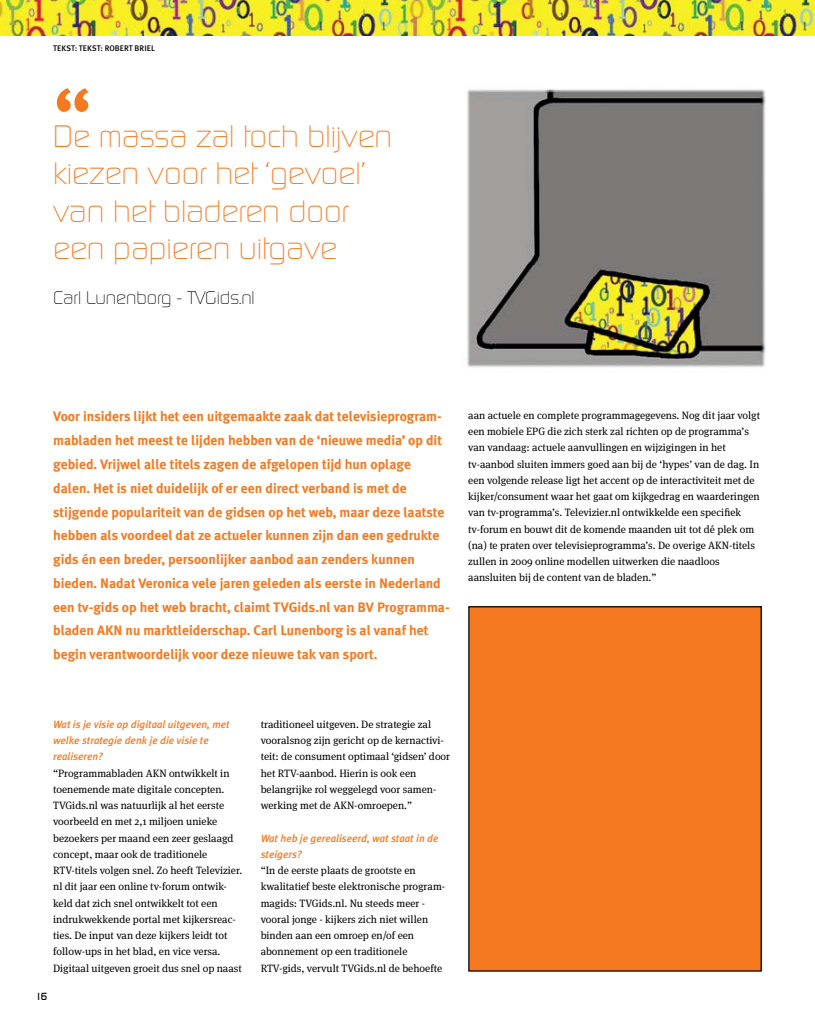
<style>
.page{position:relative;width:815px;height:1028px;background:#fff}
.page>*{position:absolute;margin:0;border:0;box-sizing:border-box;transform-origin:0 0}
.t1{font:500 82px "Meta Plus";color:#f47920}
.t2{font:300 30px/37.5px "Digital";color:#f47920}
.t3{font:300 17.5px "Digital";color:#000}
.t4{font:700 13.75px/23.8px "Meta Plus";color:#f47920}
.t5{font:10.62px/16.2px "Meta Serif";color:#000}
.t6{font:italic 500 10.62px/16.2px "Meta Plus";color:#f47920}
.t7{font:500 10px "Digital";color:#000}
.t8{font:500 8.12px "Meta Plus";color:#000}
</style>
<div class="page">
<img style="left:412px;top:35px;width:403px;height:333px">
<img style="left:0;top:0;width:815px;height:35px">
<div style="left:469px;top:607px;width:292px;height:364px;background:#f47920"></div>
<div style="left:468px;top:606px;width:294px;height:365px;border:1px solid #000"></div>
<p class="t8" style="left:53px;top:43px;width:58px">TEKST: TEKST: ROB</p>
<p class="t8" style="left:120px;top:43px;width:37px">ERT BRIEL</p>
<h1 class="t1" style="left:53px;top:71px;width:40px">“</h1>
<h2 class="t2" style="left:53px;top:118px;width:341px">De massa zal toch blijven kiezen voor het ‘gevoel’ van het bladeren door een papieren uitgave</h2>
<h3 class="t3" style="left:53px;top:288px;width:203px">Carl Lunenborg - TVGids.nl</h3>
<p class="t4" style="left:53px;top:405px;width:398px">Voor insiders lijkt het een uitgemaakte zaak dat televisieprogram&shy;mabladen het meest te lijden hebben van de ‘nieuwe media’ op dit gebied. Vrijwel alle titels zagen de afgelopen tijd hun oplage dalen. Het is niet duidelijk of er een direct verband is met de stijgende populariteit van de gidsen op het web, maar deze laatste hebben als voordeel dat ze actueler kunnen zijn dan een gedrukte gids én een breder, persoonlijker aanbod aan zenders kunnen bieden. Nadat Veronica vele jaren geleden als eerste in Nederland een tv-gids op het web bracht, claimt TVGids.nl van BV Programma&shy;bladen AKN nu marktleiderschap. Carl Lunenborg is al vanaf het begin verantwoordelijk voor deze nieuwe tak van sport.</p>
<p class="t5" style="left:468px;top:406px;width:293px">aan actuele en complete programmagegevens. Nog dit jaar volgt een mobiele EPG die zich sterk zal richten op de programma’s van vandaag: actuele aanvullingen en wijzigingen in het tv-aanbod sluiten immers goed aan bij de ‘hypes’ van de dag. In een volgende release ligt het accent op de interactiviteit met de kijker/consument waar het gaat om kijkgedrag en waarderingen van tv-programma’s. Televizier.nl ontwikkelde een specifiek tv-forum en bouwt dit de komende maanden uit tot dé plek om (na) te praten over televisieprogramma’s. De overige AKN-titels zullen in 2009 online modellen uitwerken die naadloos aansluiten bij de content van de bladen.”</p>
<p class="t6" style="left:53px;top:716px;width:178px">Wat is je visie op digitaal uitgeven, met welke strategie denk je die visie te realiseren?</p>
<p class="t5" style="left:53px;top:763px;width:191px">“Programmabladen AKN ontwikkelt in toenemende mate digitale concepten.<br>TVGids.nl was natuurlijk al het eerste voorbeeld en met 2,1 miljoen unieke bezoekers per maand een zeer geslaagd concept, maar ook de traditionele RTV-titels volgen snel. Zo heeft Televizier. nl dit jaar een online tv-forum ontwik&shy;keld dat zich snel ontwikkelt tot een indrukwekkende portal met kijkersreac&shy;ties. De input van deze kijkers leidt tot follow-ups in het blad, en vice versa.<br>Digitaal uitgeven groeit dus snel op naast</p>
<p class="t7" style="left:35px;top:990px;width:13px">16</p>
<p class="t5" style="left:261px;top:715px;width:191px">traditioneel uitgeven. De strategie zal vooralsnog zijn gericht op de kernactivi&shy;teit: de consument optimaal ‘gidsen’ door het RTV-aanbod. Hierin is ook een belangrijke rol weggelegd voor samen&shy;werking met de AKN-omroepen.”</p>
<p class="t6" style="left:261px;top:829px;width:179px">Wat heb je gerealiseerd, wat staat in de steigers?</p>
<p class="t5" style="left:261px;top:861px;width:186px">“In de eerste plaats de grootste en kwalitatief beste elektronische program&shy;magids: TVGids.nl. Nu steeds meer - vooral jonge - kijkers zich niet willen binden aan een omroep en/of een abonnement op een traditionele RTV-gids, vervult TVGids.nl de behoefte</p>
</div>
